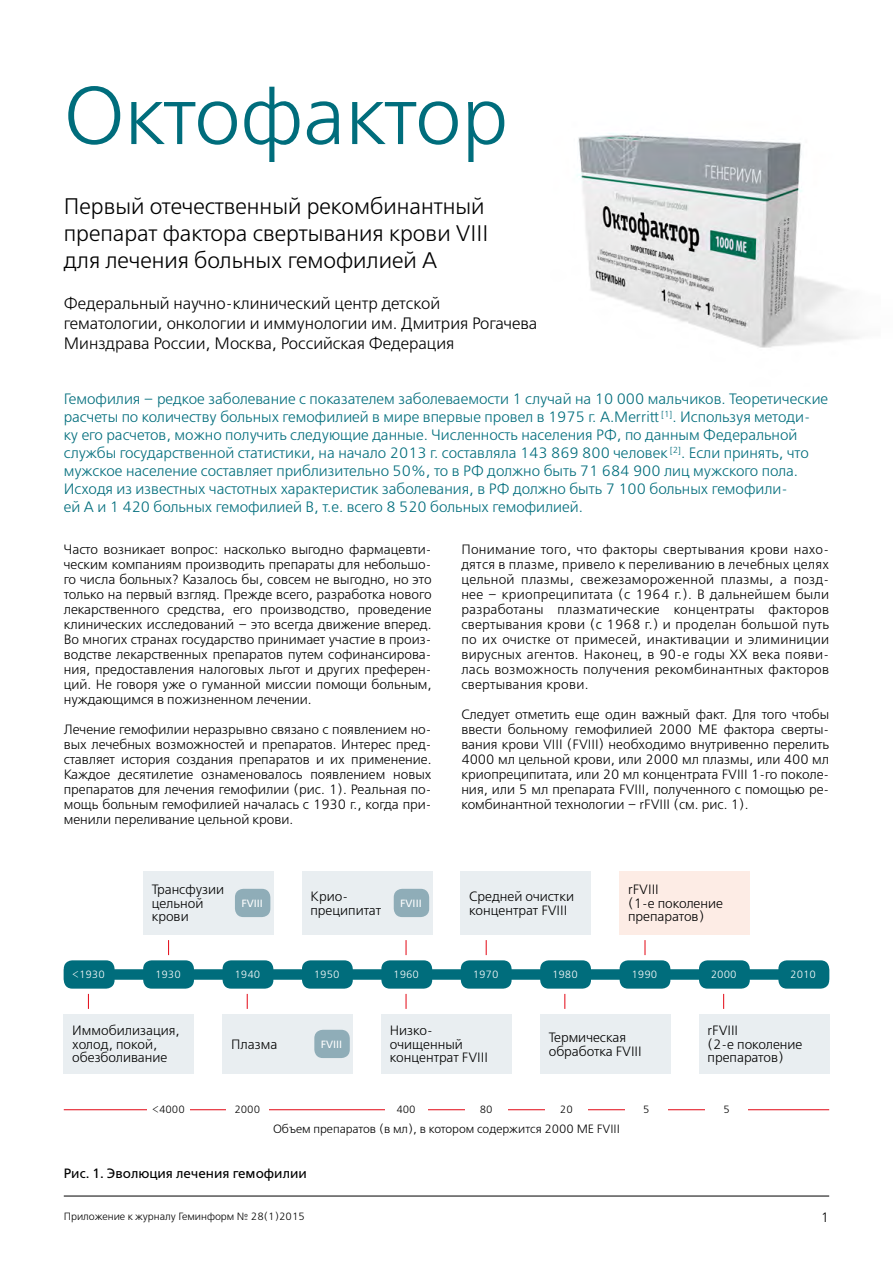
<style>
.page{position:relative;width:893px;height:1263px;background:#fff}
.page>*{position:absolute;margin:0;border:0;box-sizing:border-box;transform-origin:0 0}
.t1{font:81.9px "Free Set Light C";color:#006d7c}
.t2{font:22.5px/27px "Free Set Light C";color:#000}
.t3{font:16.5px/19.8px "Free Set Light C";color:#000}
.intro{font:15px/18px "Free Set Light C";color:#006d7c}
.text_main{font:13.5px/15px "Free Set Light C";color:#000}
.chart_name{font:13.5px "Free Set C";color:#000}
.page_num{font:13.5px "Free Set Light C";color:#000}
.t4{font:12px "Free Set Light C";color:#000}
.t5{font:10.5px "Free Set Light C";color:#000}
.t6{font:10.5px "Free Set Light C";color:#fff}
.t7{font:10.5px "Free Set C";color:#fff}
</style>
<div class="page">
<hr style="left:64px;top:1196px;width:765px;height:1px;background:#000">
<img style="left:577px;top:133px;width:281px;height:215px">
<div style="left:64px;top:969px;width:765px;height:11px;background:#006d7c"></div>
<div style="left:64px;top:960px;width:51px;height:29px;background:#006d7c;border-radius:9px"></div>
<div style="left:143px;top:960px;width:51px;height:29px;background:#006d7c;border-radius:9px"></div>
<div style="left:223px;top:960px;width:50px;height:29px;background:#006d7c;border-radius:9px"></div>
<div style="left:302px;top:960px;width:51px;height:29px;background:#006d7c;border-radius:9px"></div>
<div style="left:381px;top:960px;width:51px;height:29px;background:#006d7c;border-radius:9px"></div>
<div style="left:461px;top:960px;width:51px;height:29px;background:#006d7c;border-radius:9px"></div>
<div style="left:540px;top:960px;width:51px;height:29px;background:#006d7c;border-radius:9px"></div>
<div style="left:620px;top:960px;width:50px;height:29px;background:#006d7c;border-radius:9px"></div>
<div style="left:699px;top:960px;width:51px;height:29px;background:#006d7c;border-radius:9px"></div>
<div style="left:778px;top:960px;width:51px;height:29px;background:#006d7c;border-radius:9px"></div>
<hr style="left:64px;top:1109px;width:765px;height:1px;background:#e30613">
<svg style="left:88px;top:994px;width:1px;height:15px"></svg>
<svg style="left:247px;top:994px;width:1px;height:15px"></svg>
<svg style="left:406px;top:994px;width:1px;height:15px"></svg>
<svg style="left:564px;top:994px;width:1px;height:15px"></svg>
<svg style="left:723px;top:994px;width:1px;height:15px"></svg>
<svg style="left:406px;top:940px;width:1px;height:15px"></svg>
<svg style="left:168px;top:940px;width:1px;height:15px"></svg>
<svg style="left:486px;top:940px;width:1px;height:15px"></svg>
<svg style="left:645px;top:940px;width:1px;height:15px"></svg>
<div style="left:64px;top:1014px;width:130px;height:60px;background:#e9eef1"></div>
<div style="left:223px;top:1014px;width:130px;height:60px;background:#e9eef1"></div>
<div style="left:381px;top:1014px;width:131px;height:60px;background:#e9eef1"></div>
<div style="left:540px;top:1014px;width:130px;height:60px;background:#e9eef1"></div>
<div style="left:699px;top:1014px;width:130px;height:60px;background:#e9eef1"></div>
<div style="left:314px;top:1030px;width:36px;height:28px;background:#8fadb8;border-radius:9px"></div>
<div style="left:302px;top:871px;width:130px;height:64px;background:#e9eef1"></div>
<div style="left:143px;top:871px;width:130px;height:64px;background:#e9eef1"></div>
<div style="left:461px;top:871px;width:130px;height:64px;background:#e9eef1"></div>
<div style="left:620px;top:871px;width:130px;height:64px;background:#fdece5"></div>
<div style="left:235px;top:889px;width:35px;height:28px;background:#8fadb8;border-radius:9px"></div>
<div style="left:394px;top:889px;width:35px;height:28px;background:#8fadb8;border-radius:9px"></div>
<div style="left:147px;top:1101px;width:43px;height:15px;background:#fff"></div>
<div style="left:226px;top:1101px;width:42px;height:15px;background:#fff"></div>
<div style="left:385px;top:1101px;width:42px;height:15px;background:#fff"></div>
<div style="left:465px;top:1101px;width:42px;height:15px;background:#fff"></div>
<div style="left:545px;top:1101px;width:43px;height:15px;background:#fff"></div>
<div style="left:625px;top:1101px;width:43px;height:15px;background:#fff"></div>
<div style="left:705px;top:1101px;width:43px;height:15px;background:#fff"></div>
<p class="t1" style="left:64px;top:72px;width:446px">Октофактор</p>
<p class="t2" style="left:64px;top:194px;width:426px">Первый отечественный рекомбинантный препарат фактора свертывания крови VIII для лечения больных гемофилией А</p>
<p class="t3" style="left:64px;top:294px;width:475px">Федеральный научно-клинический центр детской гематологии, онкологии и иммунологии им. Дмитрия Рогачева<br>Минздрава России, Москва, Российская Федерация</p>
<p class="intro" style="left:64px;top:391px;width:766px">Гемофилия – редкое заболевание с показателем заболеваемости 1 случай на 10 000 мальчиков. Теоретические расчеты по количеству больных гемофилией в мире впервые провел в 1975 г. A.Merritt <sup>[1]</sup>. Используя методи&shy;ку его расчетов, можно получить следующие данные. Численность населения РФ, по данным Федеральной службы государственной статистики, на начало 2013 г. составляла 143 869 800 человек <sup>[2]</sup>. Если принять, что мужское население составляет приблизительно 50%, то в РФ должно быть 71 684 900 лиц мужского пола.<br>Исходя из известных частотных характеристик заболевания, в РФ должно быть 7 100 больных гемофили-<br>ей А и 1 420 больных гемофилией В, т.е. всего 8 520 больных гемофилией.</p>
<p class="text_main" style="left:64px;top:543px;width:369px;text-align:justify">Часто возникает вопрос: насколько выгодно фармацевти&shy;ческим компаниям производить препараты для небольшо&shy;го числа больных? Казалось бы, совсем не выгодно, но это только на первый взгляд. Прежде всего, разработка нового лекарственного средства, его производство, проведение клинических исследований – это всегда движение вперед.<br>Во многих странах государство принимает участие в произ&shy;водстве лекарственных препаратов путем софинансирова&shy;ния, предоставления налоговых льгот и других преферен&shy;ций. Не говоря уже о гуманной миссии помощи больным, нуждающимся в пожизненном лечении.</p>
<p class="text_main" style="left:64px;top:723px;width:369px;text-align:justify">Лечение гемофилии неразрывно связано с появлением но&shy;вых лечебных возможностей и препаратов. Интерес пред&shy;ставляет история создания препаратов и их применение.<br>Каждое десятилетие ознаменовалось появлением новых препаратов для лечения гемофилии (рис. 1). Реальная по&shy;мощь больным гемофилией началась с 1930 г., когда при&shy;менили переливание цельной крови.</p>
<p class="text_main" style="left:461px;top:543px;width:369px;text-align:justify">Понимание того, что факторы свертывания крови нахо&shy;дятся в плазме, привело к переливанию в лечебных целях цельной плазмы, свежезамороженной плазмы, а позд&shy;нее – криопреципитата (с 1964 г.). В дальнейшем были разработаны плазматические концентраты факторов свертывания крови (с 1968 г.) и проделан большой путь по их очистке от примесей, инактивации и элиминиции вирусных агентов. Наконец, в 90-е годы ХХ века появи&shy;лась возможность получения рекомбинантных факторов свертывания крови.</p>
<p class="text_main" style="left:461px;top:708px;width:369px;text-align:justify">Следует отметить еще один важный факт. Для того чтобы ввести больному гемофилией 2000 МЕ фактора сверты&shy;вания крови VIII (FVIII) необходимо внутривенно перелить 4000 мл цельной крови, или 2000 мл плазмы, или 400 мл криопреципитата, или 20 мл концентрата FVIII 1-го поколе&shy;ния, или 5 мл препарата FVIII, полученного с помощью ре&shy;комбинантной технологии – rFVIII (см. рис. 1).</p>
<p class="text_main" style="left:152px;top:883px;width:74px;line-height:13.5px">Трансфузии цельной крови</p>
<p class="text_main" style="left:469px;top:890px;width:106px;line-height:13.5px">Средней очистки концентрат FVIII</p>
<p class="text_main" style="left:628px;top:883px;width:96px;line-height:13.5px">rFVIII<br>(1-е поколение препаратов)</p>
<p class="text_main" style="left:310px;top:890px;width:72px;line-height:13.5px">Крио&shy;преципитат</p>
<p class="t7" style="left:241px;top:898px;width:23px">FVIII</p>
<p class="t7" style="left:400px;top:898px;width:23px">FVIII</p>
<p class="t6" style="left:72px;top:969px;width:34px">&lt;1930</p>
<p class="t6" style="left:155px;top:969px;width:27px">1930</p>
<p class="t6" style="left:234px;top:969px;width:27px">1940</p>
<p class="t6" style="left:314px;top:969px;width:27px">1950</p>
<p class="t6" style="left:393px;top:969px;width:27px">1960</p>
<p class="t6" style="left:473px;top:969px;width:27px">1970</p>
<p class="t6" style="left:552px;top:969px;width:27px">1980</p>
<p class="t6" style="left:631px;top:969px;width:27px">1990</p>
<p class="t6" style="left:711px;top:969px;width:27px">2000</p>
<p class="t6" style="left:790px;top:969px;width:27px">2010</p>
<p class="text_main" style="left:72px;top:1024px;width:109px;line-height:13.5px">Иммобилизация, холод, покой, обезболивание</p>
<p class="text_main" style="left:231px;top:1037px;width:48px">Плазма</p>
<p class="t7" style="left:321px;top:1039px;width:23px">FVIII</p>
<p class="text_main" style="left:390px;top:1024px;width:100px;line-height:13.5px">Низко&shy;очищенный концентрат FVIII</p>
<p class="text_main" style="left:549px;top:1031px;width:95px;line-height:13.5px">Термическая обработка FVIII</p>
<p class="text_main" style="left:707px;top:1024px;width:96px;line-height:13.5px">rFVIII<br>(2-е поколение препаратов)</p>
<p class="t5" style="left:152px;top:1103px;width:34px">&lt;4000</p>
<p class="t5" style="left:234px;top:1103px;width:27px">2000</p>
<p class="t5" style="left:396px;top:1103px;width:21px">400</p>
<p class="t5" style="left:480px;top:1103px;width:14px">80</p>
<p class="t5" style="left:560px;top:1103px;width:14px">20</p>
<p class="t5" style="left:643px;top:1103px;width:8px">5</p>
<p class="t5" style="left:723px;top:1103px;width:8px">5</p>
<p class="t4" style="left:273px;top:1122px;width:348px">Объем препаратов (в мл), в котором содержится 2000 МЕ FVIII</p>
<p class="chart_name" style="left:64px;top:1166px;width:245px">Рис. 1. Эволюция лечения гемофилии</p>
<p class="t5" style="left:64px;top:1211px;width:243px">Приложение к журналу Геминформ № 28(1)2015</p>
<p class="page_num" style="left:821px;top:1210px;width:10px">1</p>
</div>
